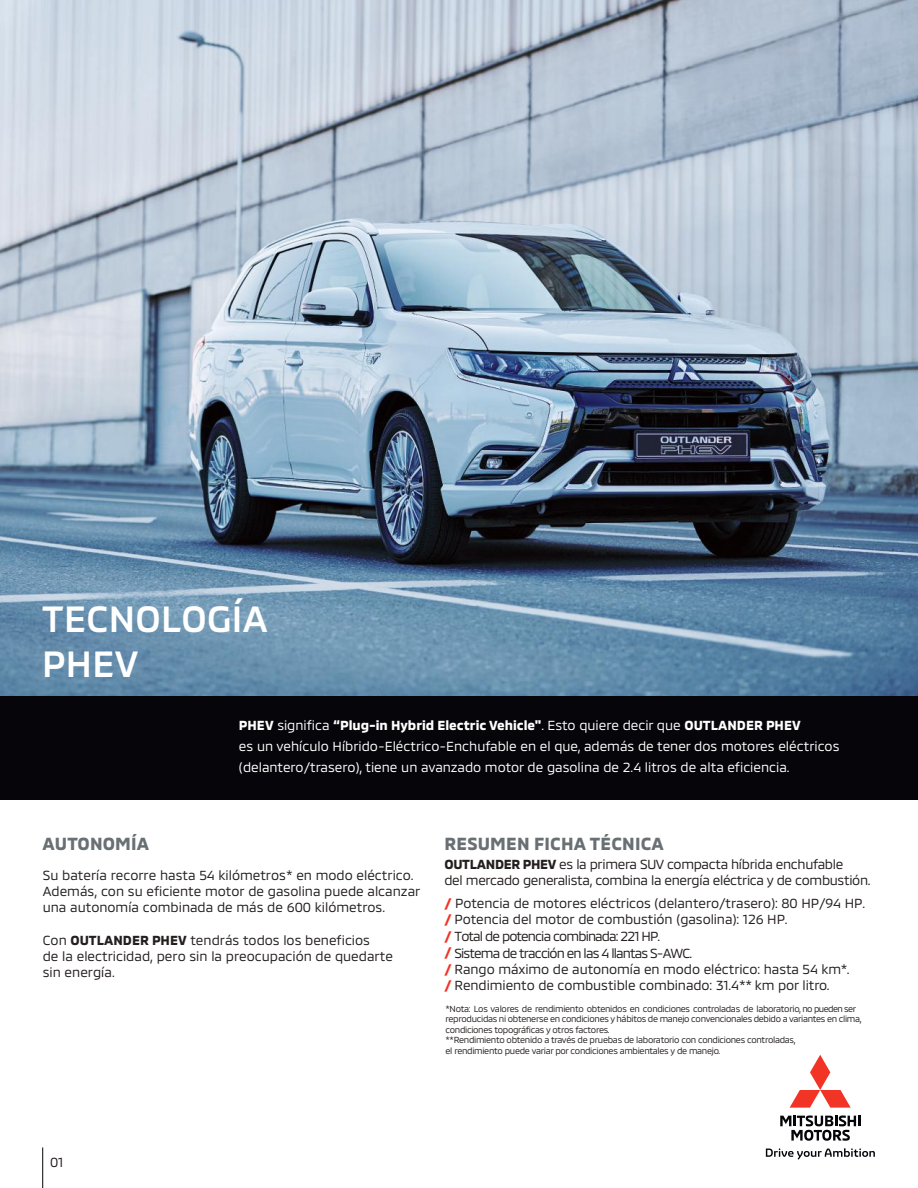
<style>
.page{position:relative;width:918px;height:1188px;background:#fff}
.page>*{position:absolute;margin:0;border:0;box-sizing:border-box;transform-origin:0 0}
.t1{font:500 37.5px/45px "MMC";letter-spacing:.01em;color:#fff}
.t2{font:700 18px "MMC";letter-spacing:.01em;color:#697074}
.t3{font:13.5px/16.5px "MMC";letter-spacing:-.005em;color:#241f1f}
.t4{font:13.5px/21px "MMC";color:#fff}
.t5{font:13.5px/16.2px "MMC";letter-spacing:-.025em;color:#241f1f}
.t6{font:9px/10.5px "MMC";letter-spacing:-.03em;color:#241f1f}
.s1{font-weight:700}
.s2{font-weight:700;color:#f13426}
</style>
<div class="page">
<img style="left:0;top:0;width:918px;height:696px">
<div style="left:0;top:697px;width:918px;height:103px;background:#05050a"></div>
<hr style="left:42px;top:1147px;width:1px;height:41px;background:#05050a">
<svg style="left:780px;top:1116px;width:80px;height:25px"></svg>
<svg style="left:790px;top:1055px;width:61px;height:53px"></svg>
<svg style="left:766px;top:1148px;width:109px;height:12px"></svg>
<h1 class="t1" style="left:42px;top:592px;width:227px">TECNOLOGÍA<br>PHEV</h1>
<p class="t4" style="left:239px;top:713px;width:602px"><span class="s1">PHEV</span> significa <span class="s1">“Plug-in Hybrid Electric Vehicle"</span>. Esto quiere decir que <span class="s1">OUTLANDER PHEV<br></span>es un vehículo Híbrido-Eléctrico-Enchufable en el que, además de tener dos motores eléctricos (delantero/trasero), tiene un avanzado motor de gasolina de 2.4 litros de alta eficiencia.</p>
<h2 class="t2" style="left:43px;top:829px;width:108px">AUTONOMÍA</h2>
<h2 class="t2" style="left:444px;top:829px;width:221px">RESUMEN FICHA TÉCNICA</h2>
<p class="t5" style="left:444px;top:854px;width:428px"><span class="s1">OUTLANDER PHEV</span> es la primera SUV compacta híbrida enchufable<br>del mercado generalista, combina la energía eléctrica y de combustión.</p>
<p class="t3" style="left:444px;top:893px;width:422px"><span class="s2">/</span> Potencia de motores eléctricos (delantero/trasero): 80 HP/94 HP. <span class="s2">/</span> Potencia del motor de combustión (gasolina): 126 HP.<br><span class="s2">/</span> Total de potencia combinada: 221 HP.<br><span class="s2">/</span> Sistema de tracción en las 4 llantas S-AWC.<br><span class="s2">/</span> Rango máximo de autonomía en modo eléctrico: hasta 54 km*.<br><span class="s2">/</span> Rendimiento de combustible combinado: 31.4** km por litro.</p>
<p class="t6" style="left:446px;top:1002px;width:418px">*Nota: Los valores de rendimiento obtenidos en condiciones controladas de laboratorio, no pueden ser reproducidas ni obtenerse en condiciones y hábitos de manejo convencionales debido a variantes en clima, condiciones topográficas y otros factores.<br>**Rendimiento obtenido a través de pruebas de laboratorio con condiciones controladas,<br>el rendimiento puede variar por condiciones ambientales y de manejo.</p>
<p class="t3" style="left:43px;top:865px;width:379px">Su batería recorre hasta 54 kilómetros* en modo eléctrico.<br>Además, con su eficiente motor de gasolina puede alcanzar una autonomía combinada de más de 600 kilómetros.</p>
<p class="t3" style="left:43px;top:930px;width:352px">Con <span class="s1">OUTLANDER PHEV</span> tendrás todos los beneficios<br>de la electricidad, pero sin la preocupación de quedarte sin energía.</p>
<p class="t3" style="left:50px;top:1152px;width:15px">01</p>
</div>
